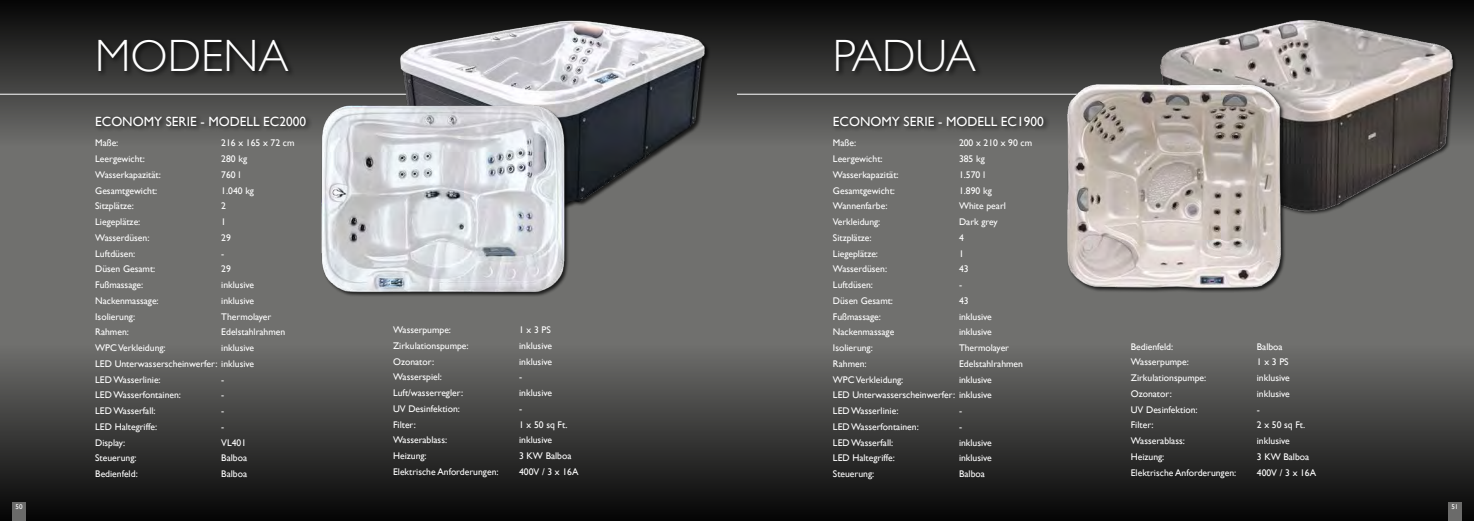
<style>
.page{position:relative;width:1474px;height:521px;background:#fff}
.page>*{position:absolute;margin:0;border:0;box-sizing:border-box;transform-origin:0 0}
.t1{font:300 45.24px "Gill Sans";color:#fff}
.t2{font:13.3px "Gill Sans";color:#fff}
.t3{font:9.62px/15.8px "Gill Sans";color:#fff;text-align:justify}
.t4{font:7px "Gill Sans";color:#fff}
</style>
<div class="page">
<div style="left:0;top:0;width:1473px;height:521px;background:#70706e"></div>
<div style="left:0;top:0;width:1473px;height:146px;background:linear-gradient(to bottom,#050505,#6e6e6c)"></div>
<div style="left:0;top:345px;width:1473px;height:176px;background:linear-gradient(to bottom,#6f6f6d,#050505)"></div>
<hr style="left:0;top:94px;width:417px;height:1px;background:#fff">
<div style="left:96px;top:37px;width:199px;height:41px;background:#000;opacity:.75"></div>
<div style="left:94px;top:114px;width:218px;height:19px;background:#000;opacity:.75"></div>
<img style="left:394px;top:10px;width:314px;height:192px">
<img style="left:303px;top:91px;width:285px;height:205px">
<hr style="left:737px;top:94px;width:417px;height:1px;background:#fff">
<div style="left:834px;top:38px;width:148px;height:40px;background:#000;opacity:.75"></div>
<div style="left:831px;top:114px;width:219px;height:19px;background:#000;opacity:.75"></div>
<img style="left:1142px;top:2px;width:319px;height:212px">
<img style="left:1059px;top:78px;width:227px;height:214px">
<div style="left:12px;top:502px;width:14px;height:19px;background:#6b6b6a"></div>
<div style="left:1448px;top:502px;width:13px;height:19px;background:#6b6b6a"></div>
<h1 class="t1" style="left:95px;top:20px;width:195px">MODENA</h1>
<h2 class="t2" style="left:95px;top:114px;width:212px">ECONOMY SERIE - MODELL EC2000</h2>
<p class="t3" style="left:95px;top:135px;width:25px">Maße:</p>
<p class="t3" style="left:221px;top:135px;width:75px">216 x 165 x 72 cm</p>
<p class="t3" style="left:95px;top:151px;width:51px">Leergewicht:</p>
<p class="t3" style="left:221px;top:151px;width:27px">280 kg</p>
<p class="t3" style="left:95px;top:167px;width:67px">Wasserkapazität:</p>
<p class="t3" style="left:221px;top:167px;width:21px">760 l</p>
<p class="t3" style="left:95px;top:182px;width:64px">Gesamtgewicht:</p>
<p class="t3" style="left:221px;top:182px;width:34px">1.040 kg</p>
<p class="t3" style="left:95px;top:198px;width:40px">Sitzplätze:</p>
<p class="t3" style="left:221px;top:198px;width:6px">2</p>
<p class="t3" style="left:95px;top:214px;width:47px">Liegeplätze:</p>
<p class="t3" style="left:221px;top:214px;width:6px">1</p>
<p class="t3" style="left:95px;top:230px;width:56px">Wasserdüsen:</p>
<p class="t3" style="left:221px;top:230px;width:11px">29</p>
<p class="t3" style="left:95px;top:245px;width:42px">Luftdüsen:</p>
<p class="t3" style="left:221px;top:245px;width:5px">-</p>
<p class="t3" style="left:95px;top:261px;width:62px">Düsen Gesamt:</p>
<p class="t3" style="left:221px;top:261px;width:11px">29</p>
<p class="t3" style="left:95px;top:277px;width:50px">Fußmassage:</p>
<p class="t3" style="left:221px;top:277px;width:34px">inklusive</p>
<p class="t3" style="left:95px;top:293px;width:65px">Nackenmassage:</p>
<p class="t3" style="left:221px;top:293px;width:34px">inklusive</p>
<p class="t3" style="left:95px;top:308px;width:41px">Isolierung:</p>
<p class="t3" style="left:221px;top:308px;width:52px">Thermolayer</p>
<p class="t3" style="left:95px;top:324px;width:35px">Rahmen:</p>
<p class="t3" style="left:221px;top:324px;width:65px">Edelstahlrahmen</p>
<p class="t3" style="left:95px;top:340px;width:72px">WPC Verkleidung:</p>
<p class="t3" style="left:95px;top:340px;width:160px;text-indent:126px">inklusive LED Unterwasserscheinwerfer: inklusive LED Wasserlinie:</p>
<p class="t3" style="left:221px;top:371px;width:5px">-</p>
<p class="t3" style="left:95px;top:387px;width:87px">LED Wasserfontainen:</p>
<p class="t3" style="left:221px;top:387px;width:5px">-</p>
<p class="t3" style="left:95px;top:403px;width:62px">LED Wasserfall:</p>
<p class="t3" style="left:221px;top:403px;width:5px">-</p>
<p class="t3" style="left:95px;top:419px;width:63px">LED Haltegriffe:</p>
<p class="t3" style="left:221px;top:419px;width:5px">-</p>
<p class="t3" style="left:95px;top:434px;width:32px">Display:</p>
<p class="t3" style="left:221px;top:434px;width:26px">VL401</p>
<p class="t3" style="left:95px;top:450px;width:43px">Steuerung:</p>
<p class="t3" style="left:221px;top:450px;width:27px">Balboa</p>
<p class="t3" style="left:95px;top:466px;width:44px">Bedienfeld:</p>
<p class="t3" style="left:221px;top:466px;width:27px">Balboa</p>
<p class="t3" style="left:393px;top:322px;width:59px">Wasserpumpe:</p>
<p class="t3" style="left:519px;top:322px;width:33px">1 x 3 PS</p>
<p class="t3" style="left:393px;top:337px;width:77px">Zirkulationspumpe:</p>
<p class="t3" style="left:519px;top:337px;width:34px">inklusive</p>
<p class="t3" style="left:393px;top:353px;width:42px">Ozonator:</p>
<p class="t3" style="left:519px;top:353px;width:34px">inklusive</p>
<p class="t3" style="left:393px;top:369px;width:50px">Wasserspiel:</p>
<p class="t3" style="left:519px;top:369px;width:5px">-</p>
<p class="t3" style="left:393px;top:385px;width:71px">Luft/wasserregler:</p>
<p class="t3" style="left:519px;top:385px;width:34px">inklusive</p>
<p class="t3" style="left:393px;top:400px;width:68px">UV Desinfektion:</p>
<p class="t3" style="left:519px;top:400px;width:5px">-</p>
<p class="t3" style="left:393px;top:416px;width:24px">Filter:</p>
<p class="t3" style="left:519px;top:416px;width:50px">1 x 50 sq Ft.</p>
<p class="t3" style="left:393px;top:432px;width:56px">Wasserablass:</p>
<p class="t3" style="left:519px;top:432px;width:34px">inklusive</p>
<p class="t3" style="left:393px;top:448px;width:35px">Heizung:</p>
<p class="t3" style="left:519px;top:448px;width:54px">3 KW Balboa</p>
<p class="t3" style="left:393px;top:463px;width:107px">Elektrische Anforderungen:</p>
<p class="t3" style="left:519px;top:463px;width:61px">400V / 3 x 16A</p>
<h1 class="t1" style="left:833px;top:20px;width:145px">PADUA</h1>
<h2 class="t2" style="left:833px;top:114px;width:212px">ECONOMY SERIE - MODELL EC1900</h2>
<p class="t3" style="left:833px;top:135px;width:25px">Maße:</p>
<p class="t3" style="left:959px;top:135px;width:75px">200 x 210 x 90 cm</p>
<p class="t3" style="left:833px;top:151px;width:51px">Leergewicht:</p>
<p class="t3" style="left:959px;top:151px;width:27px">385 kg</p>
<p class="t3" style="left:833px;top:167px;width:67px">Wasserkapazität:</p>
<p class="t3" style="left:959px;top:167px;width:28px">1.570 l</p>
<p class="t3" style="left:833px;top:182px;width:64px">Gesamtgewicht:</p>
<p class="t3" style="left:959px;top:182px;width:34px">1.890 kg</p>
<p class="t3" style="left:833px;top:198px;width:56px">Wannenfarbe:</p>
<p class="t3" style="left:959px;top:198px;width:48px">White pearl</p>
<p class="t3" style="left:833px;top:214px;width:49px">Verkleidung:</p>
<p class="t3" style="left:959px;top:214px;width:40px">Dark grey</p>
<p class="t3" style="left:833px;top:230px;width:40px">Sitzplätze:</p>
<p class="t3" style="left:959px;top:230px;width:6px">4</p>
<p class="t3" style="left:833px;top:245px;width:47px">Liegeplätze:</p>
<p class="t3" style="left:959px;top:245px;width:6px">1</p>
<p class="t3" style="left:833px;top:261px;width:56px">Wasserdüsen:</p>
<p class="t3" style="left:959px;top:261px;width:11px">43</p>
<p class="t3" style="left:833px;top:277px;width:42px">Luftdüsen:</p>
<p class="t3" style="left:959px;top:277px;width:5px">-</p>
<p class="t3" style="left:833px;top:293px;width:62px">Düsen Gesamt:</p>
<p class="t3" style="left:959px;top:293px;width:11px">43</p>
<p class="t3" style="left:833px;top:308px;width:50px">Fußmassage:</p>
<p class="t3" style="left:959px;top:308px;width:34px">inklusive</p>
<p class="t3" style="left:833px;top:324px;width:63px">Nackenmassage</p>
<p class="t3" style="left:959px;top:324px;width:34px">inklusive</p>
<p class="t3" style="left:833px;top:340px;width:41px">Isolierung:</p>
<p class="t3" style="left:959px;top:340px;width:52px">Thermolayer</p>
<p class="t3" style="left:833px;top:356px;width:35px">Rahmen:</p>
<p class="t3" style="left:959px;top:356px;width:65px">Edelstahlrahmen</p>
<p class="t3" style="left:833px;top:371px;width:72px">WPC Verkleidung:</p>
<p class="t3" style="left:833px;top:371px;width:160px;text-indent:126px">inklusive LED Unterwasserscheinwerfer: inklusive LED Wasserlinie:</p>
<p class="t3" style="left:959px;top:403px;width:5px">-</p>
<p class="t3" style="left:833px;top:419px;width:87px">LED Wasserfontainen:</p>
<p class="t3" style="left:959px;top:419px;width:5px">-</p>
<p class="t3" style="left:833px;top:434px;width:62px">LED Wasserfall:</p>
<p class="t3" style="left:959px;top:434px;width:34px">inklusive</p>
<p class="t3" style="left:833px;top:450px;width:63px">LED Haltegriffe:</p>
<p class="t3" style="left:959px;top:450px;width:34px">inklusive</p>
<p class="t3" style="left:833px;top:466px;width:43px">Steuerung:</p>
<p class="t3" style="left:959px;top:466px;width:27px">Balboa</p>
<p class="t3" style="left:1130px;top:338px;width:44px">Bedienfeld:</p>
<p class="t3" style="left:1256px;top:338px;width:27px">Balboa</p>
<p class="t3" style="left:1130px;top:354px;width:59px">Wasserpumpe:</p>
<p class="t3" style="left:1256px;top:354px;width:33px">1 x 3 PS</p>
<p class="t3" style="left:1130px;top:370px;width:77px">Zirkulationspumpe:</p>
<p class="t3" style="left:1256px;top:370px;width:34px">inklusive</p>
<p class="t3" style="left:1130px;top:386px;width:42px">Ozonator:</p>
<p class="t3" style="left:1256px;top:386px;width:34px">inklusive</p>
<p class="t3" style="left:1130px;top:401px;width:68px">UV Desinfektion:</p>
<p class="t3" style="left:1256px;top:401px;width:5px">-</p>
<p class="t3" style="left:1130px;top:417px;width:24px">Filter:</p>
<p class="t3" style="left:1256px;top:417px;width:50px">2 x 50 sq Ft.</p>
<p class="t3" style="left:1130px;top:433px;width:56px">Wasserablass:</p>
<p class="t3" style="left:1256px;top:433px;width:34px">inklusive</p>
<p class="t3" style="left:1130px;top:449px;width:35px">Heizung:</p>
<p class="t3" style="left:1256px;top:449px;width:54px">3 KW Balboa</p>
<p class="t3" style="left:1130px;top:464px;width:107px">Elektrische Anforderungen:</p>
<p class="t3" style="left:1256px;top:464px;width:61px">400V / 3 x 16A</p>
<p class="t4" style="left:16px;top:502px;width:8px">50</p>
<p class="t4" style="left:1451px;top:502px;width:8px">51</p>
</div>
